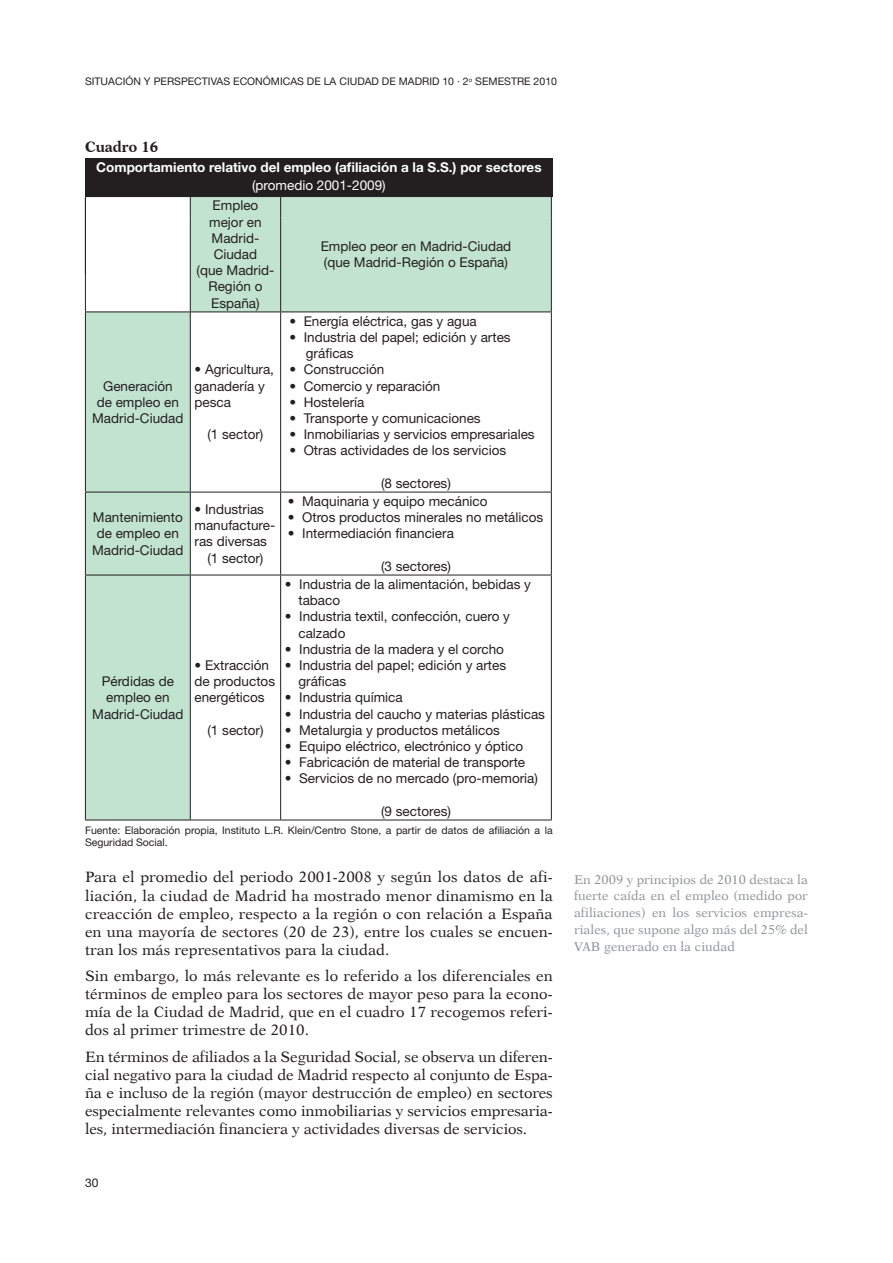
<style>
.page{position:relative;width:893px;height:1263px;background:#fff}
.page>*{position:absolute;margin:0;border:0;box-sizing:border-box;transform-origin:0 0}
.t1{font:15px/18px "Dutch 823 BT Roman B";color:#231f20;text-align:justify}
.t2{font:15px "Dutch 823 BT Bold B";color:#231f20}
.t3{font:13.5px/16.2px "Helvetica Neue LT Std";color:#231f20}
.t4{font:700 13.5px "Helvetica Neue LT Std";color:#fff}
.t5{font:13.5px "Helvetica Neue LT Std";color:#fff}
.t6{font:12.75px/16.8px "Dutch 823 BT Roman B";color:#939598;text-align:justify}
.t7{font:12px "Helvetica Neue LT Std";color:#231f20}
.t8{font:10.5px/12.6px "Helvetica Neue";color:#231f20}
.t9{font:10.5px "Helvetica Neue LT Std";color:#231f20}
</style>
<div class="page">
<div style="left:85px;top:158px;width:468px;height:39px;background:#231f20"></div>
<svg style="left:86px;top:197px;width:465px;height:623px"></svg>
<svg style="left:85px;top:197px;width:1px;height:21px"></svg>
<svg style="left:190px;top:197px;width:1px;height:21px"></svg>
<svg style="left:280px;top:197px;width:1px;height:21px"></svg>
<svg style="left:551px;top:197px;width:1px;height:21px"></svg>
<hr style="left:85px;top:218px;width:1px;height:94px;background:#231f20">
<hr style="left:190px;top:218px;width:1px;height:94px;background:#231f20">
<hr style="left:280px;top:218px;width:1px;height:94px;background:#231f20">
<hr style="left:551px;top:218px;width:1px;height:94px;background:#231f20">
<hr style="left:85px;top:312px;width:105px;height:1px;background:#231f20">
<hr style="left:85px;top:312px;width:1px;height:180px;background:#231f20">
<hr style="left:190px;top:312px;width:91px;height:1px;background:#231f20">
<hr style="left:190px;top:312px;width:1px;height:180px;background:#231f20">
<hr style="left:281px;top:312px;width:271px;height:1px;background:#231f20">
<hr style="left:280px;top:312px;width:1px;height:180px;background:#231f20">
<hr style="left:551px;top:312px;width:1px;height:180px;background:#231f20">
<hr style="left:85px;top:492px;width:105px;height:1px;background:#231f20">
<hr style="left:85px;top:492px;width:1px;height:83px;background:#231f20">
<hr style="left:190px;top:492px;width:91px;height:1px;background:#231f20">
<hr style="left:190px;top:492px;width:1px;height:83px;background:#231f20">
<hr style="left:281px;top:492px;width:271px;height:1px;background:#231f20">
<hr style="left:280px;top:492px;width:1px;height:83px;background:#231f20">
<hr style="left:551px;top:492px;width:1px;height:83px;background:#231f20">
<hr style="left:85px;top:575px;width:105px;height:1px;background:#231f20">
<hr style="left:85px;top:575px;width:1px;height:245px;background:#231f20">
<hr style="left:190px;top:575px;width:91px;height:1px;background:#231f20">
<hr style="left:190px;top:575px;width:1px;height:245px;background:#231f20">
<hr style="left:281px;top:575px;width:271px;height:1px;background:#231f20">
<hr style="left:280px;top:575px;width:1px;height:245px;background:#231f20">
<hr style="left:551px;top:575px;width:1px;height:245px;background:#231f20">
<hr style="left:85px;top:820px;width:105px;height:1px;background:#231f20">
<hr style="left:190px;top:820px;width:91px;height:1px;background:#231f20">
<hr style="left:281px;top:820px;width:271px;height:1px;background:#231f20">
<p class="t9" style="left:85px;top:75px;width:157px">SITUACIÓN Y PERSPECTIVAS económicas</p>
<p class="t9" style="left:307px;top:75px;width:40px">delaciudad</p>
<p class="t9" style="left:382px;top:75px;width:25px">de madrid</p>
<p class="t9" style="left:442px;top:75px;width:116px">10 · 2<sup>o</sup> SEMESTRE 2010</p>
<p class="t2" style="left:85px;top:137px;width:75px">Cuadro 16</p>
<p class="t4" style="left:96px;top:159px;width:447px">Comportamiento relativo del empleo (afiliación a la S.S.) por sectores</p>
<p class="t5" style="left:252px;top:177px;width:135px">(promedio 2001-2009)</p>
<p class="t3" style="left:197px;top:197px;width:79px;text-align:center">Empleo mejor en<br>Madrid-<br>Ciudad<br>(que Madrid-<br>Región o<br>España)</p>
<p class="t3" style="left:321px;top:238px;width:192px">Empleo peor en Madrid-Ciudad (que Madrid-Región o España)</p>
<p class="t3" style="left:92px;top:377px;width:93px;text-align:center">Generación<br>de empleo en<br>Madrid-Ciudad</p>
<p class="t3" style="left:195px;top:361px;width:81px">• Agricultura, ganadería y pesca</p>
<p class="t3" style="left:207px;top:426px;width:57px">(1 sector)</p>
<p class="t3" style="left:92px;top:509px;width:93px;text-align:center">Mantenimiento de empleo en<br>Madrid-Ciudad</p>
<p class="t3" style="left:195px;top:501px;width:71px">• Industrias</p>
<p class="t3" style="left:195px;top:517px;width:82px">manufacture-</p>
<p class="t3" style="left:195px;top:533px;width:74px">ras diversas</p>
<p class="t3" style="left:207px;top:550px;width:57px">(1 sector)</p>
<p class="t3" style="left:289px;top:313px;width:189px">• Energía eléctrica, gas y agua</p>
<p class="t3" style="left:306px;top:329px;width:206px;text-indent:-16px">• Industria del papel; edición y artes gráficas</p>
<p class="t3" style="left:289px;top:361px;width:97px">• Construcción</p>
<p class="t3" style="left:289px;top:377px;width:153px">• Comercio y reparación</p>
<p class="t3" style="left:289px;top:394px;width:76px">• Hostelería</p>
<p class="t3" style="left:289px;top:410px;width:193px">• Transporte y comunicaciones</p>
<p class="t3" style="left:289px;top:426px;width:247px">• Inmobiliarias y servicios empresariales</p>
<p class="t3" style="left:289px;top:442px;width:218px">• Otras actividades de los servicios</p>
<p class="t3" style="left:381px;top:475px;width:71px">(8 sectores)</p>
<p class="t3" style="left:288px;top:493px;width:201px">• Maquinaria y equipo mecánico</p>
<p class="t3" style="left:288px;top:509px;width:257px">• Otros productos minerales no metálicos</p>
<p class="t3" style="left:288px;top:525px;width:168px">• Intermediación financiera</p>
<p class="t3" style="left:381px;top:558px;width:71px">(3 sectores)</p>
<p class="t3" style="left:298px;top:576px;width:234px;text-indent:-14px">• Industria de la alimentación, bebidas y tabaco</p>
<p class="t3" style="left:298px;top:608px;width:213px;text-indent:-14px">• Industria textil, confección, cuero y calzado</p>
<p class="t3" style="left:285px;top:641px;width:221px">• Industria de la madera y el corcho</p>
<p class="t3" style="left:298px;top:657px;width:209px;text-indent:-14px">• Industria del papel; edición y artes gráficas</p>
<p class="t3" style="left:285px;top:689px;width:119px">• Industria química</p>
<p class="t3" style="left:285px;top:705px;width:262px">• Industria del caucho y materias plásticas</p>
<p class="t3" style="left:285px;top:722px;width:216px">• Metalurgia y productos metálicos</p>
<p class="t3" style="left:285px;top:738px;width:240px">• Equipo eléctrico, electrónico y óptico</p>
<p class="t3" style="left:285px;top:754px;width:242px">• Fabricación de material de transporte</p>
<p class="t3" style="left:285px;top:770px;width:255px">• Servicios de no mercado (pro-memoria)</p>
<p class="t3" style="left:381px;top:803px;width:71px">(9 sectores)</p>
<p class="t8" style="left:85px;top:824px;width:469px">Fuente: Elaboración propia, Instituto L.R. Klein/Centro Stone, a partir de datos de afiliación a la<br>Seguridad Social.</p>
<p class="t1" style="left:85px;top:868px;width:469px">Para el promedio del periodo 2001-2008 y según los datos de afi&shy;liación, la ciudad de Madrid ha mostrado menor dinamismo en la creacción de empleo, respecto a la región o con relación a España en una mayoría de sectores (20 de 23), entre los cuales se encuen&shy;tran los más representativos para la ciudad.</p>
<p class="t1" style="left:85px;top:966px;width:469px">Sin embargo, lo más relevante es lo referido a los diferenciales en términos de empleo para los sectores de mayor peso para la econo&shy;mía de la Ciudad de Madrid, que en el cuadro 17 recogemos referi&shy;dos al primer trimestre de 2010.</p>
<p class="t1" style="left:85px;top:1047px;width:469px">En términos de afiliados a la Seguridad Social, se observa un diferen&shy;cial negativo para la ciudad de Madrid respecto al conjunto de Espa&shy;ña e incluso de la región (mayor destrucción de empleo) en sectores especialmente relevantes como inmobiliarias y servicios empresaria&shy;les, intermediación financiera y actividades diversas de servicios.</p>
<p class="t3" style="left:195px;top:657px;width:82px">• Extracción de productos energéticos</p>
<p class="t3" style="left:207px;top:722px;width:57px">(1 sector)</p>
<p class="t3" style="left:92px;top:673px;width:93px;text-align:center">Pérdidas de empleo en<br>Madrid-Ciudad</p>
<p class="t7" style="left:85px;top:1175px;width:15px">30</p>
<p class="t6" style="left:574px;top:870px;width:235px">En 2009 y principios de 2010 destaca la fuerte caída en el empleo (medido por afiliaciones) en los servicios empresa&shy;riales, que supone algo más del 25% del VAB generado en la ciudad</p>
</div>
